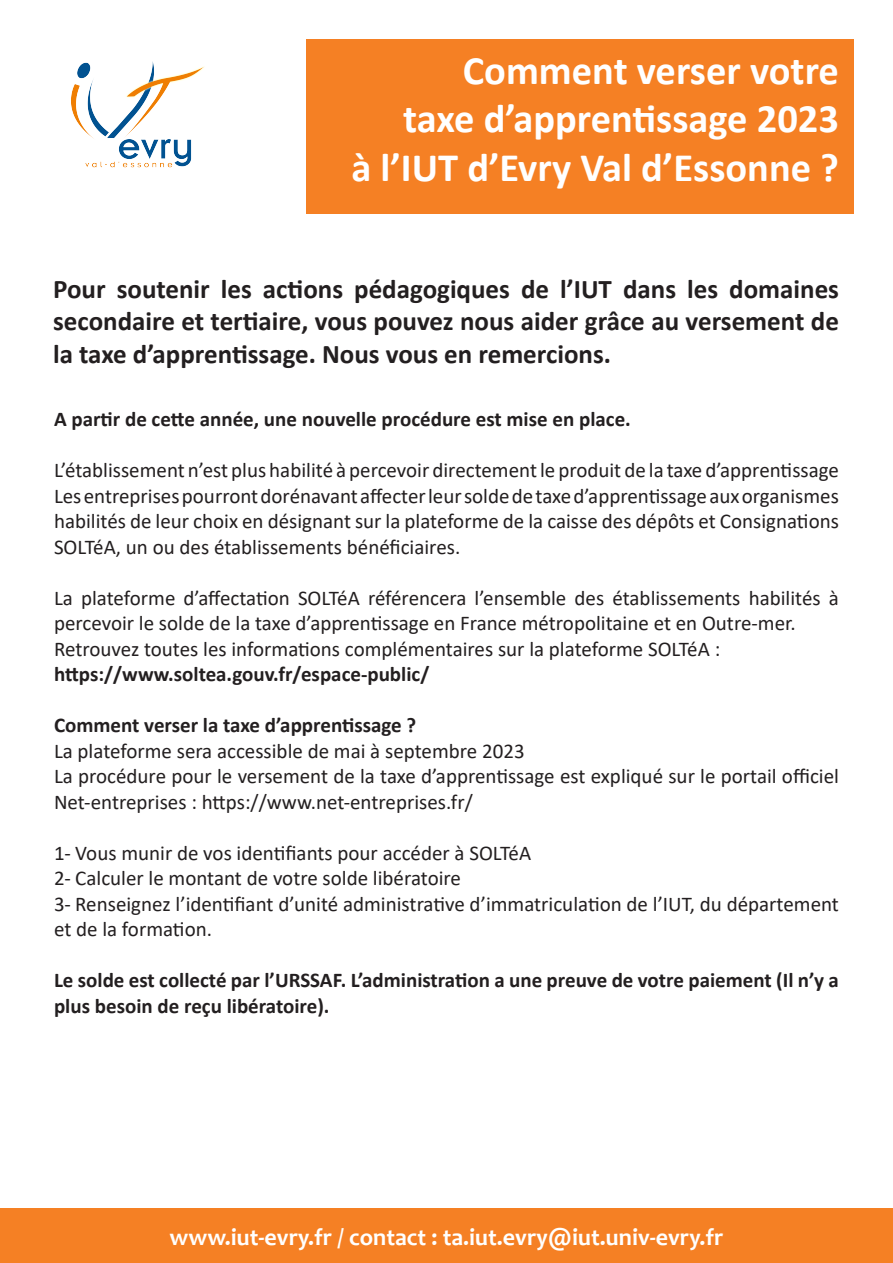
<style>
.page{position:relative;width:893px;height:1263px;background:#fff}
.page>*{position:absolute;margin:0;border:0;box-sizing:border-box;transform-origin:0 0}
.t1{font:700 40.5px "Calibri";color:#fff}
.t2{font:700 27px/32.4px "Calibri";color:#231f20;text-align:justify}
.t3{font:700 24px "Candara";color:#fff}
.t4{font:21px/25.5px "Calibri";color:#231f20}
.t5{font:700 21px/25.5px "Calibri";color:#231f20}
</style>
<div class="page">
<div style="left:307px;top:39px;width:547px;height:175px;background:#f58024"></div>
<img style="left:71px;top:61px;width:133px;height:107px">
<div style="left:0;top:1209px;width:893px;height:54px;background:#f58024"></div>
<p class="t1" style="left:463px;top:41px;width:378px">Comment verser votre</p>
<p class="t1" style="left:403px;top:90px;width:437px">taxe d’apprentissage 2023</p>
<p class="t1" style="left:351px;top:139px;width:489px">à l’IUT d’Evry Val d’Essonne ?</p>
<p class="t2" style="left:53px;top:272px;width:787px">Pour soutenir les actions pédagogiques de l’IUT dans les domaines secondaire et tertiaire, vous pouvez nous aider grâce au versement de la taxe d’apprentissage. Nous vous en remercions.</p>
<p class="t5" style="left:54px;top:406px;width:578px">A partir de cette année, une nouvelle procédure est mise en place.</p>
<p class="t4" style="left:54px;top:457px;width:786px">L’établissement n’est plus habilité à percevoir directement le produit de la taxe d’apprentissage</p>
<p class="t4" style="left:54px;top:482px;width:786px;text-align:justify">Les entreprises pourront dorénavant affecter leur solde de taxe d’apprentissage aux organismes habilités de leur choix en désignant sur la plateforme de la caisse des dépôts et Consignations SOLTéA, un ou des établissements bénéficiaires.</p>
<p class="t4" style="left:54px;top:584px;width:786px">La plateforme d’affectation SOLTéA référencera l’ensemble des établissements habilités à percevoir le solde de la taxe d’apprentissage en France métropolitaine et en Outre-mer.</p>
<p class="t4" style="left:54px;top:635px;width:668px">Retrouvez toutes les informations complémentaires sur la plateforme SOLTéA :</p>
<p class="t5" style="left:54px;top:661px;width:377px">https://www.soltea.gouv.fr/espace-public/</p>
<p class="t5" style="left:54px;top:712px;width:364px">Comment verser la taxe d’apprentissage ?</p>
<p class="t4" style="left:54px;top:737px;width:472px">La plateforme sera accessible de mai à septembre 2023</p>
<p class="t4" style="left:54px;top:763px;width:786px">La procédure pour le versement de la taxe d’apprentissage est expliqué sur le portail officiel<br>Net-entreprises : https://www.net-entreprises.fr/</p>
<p class="t4" style="left:54px;top:839px;width:479px">1- Vous munir de vos identifiants pour accéder à SOLTéA</p>
<p class="t4" style="left:54px;top:865px;width:409px">2- Calculer le montant de votre solde libératoire</p>
<p class="t4" style="left:54px;top:890px;width:786px">3- Renseignez l’identifiant d’unité administrative d’immatriculation de l’IUT, du département et de la formation.</p>
<p class="t5" style="left:54px;top:967px;width:786px">Le solde est collecté par l’URSSAF. L’administration a une preuve de votre paiement (Il n’y a plus besoin de reçu libératoire).</p>
<p class="t3" style="left:170px;top:1222px;width:555px">www.iut-evry.fr / contact : ta.iut.evry@iut.univ-evry.fr</p>
</div>
